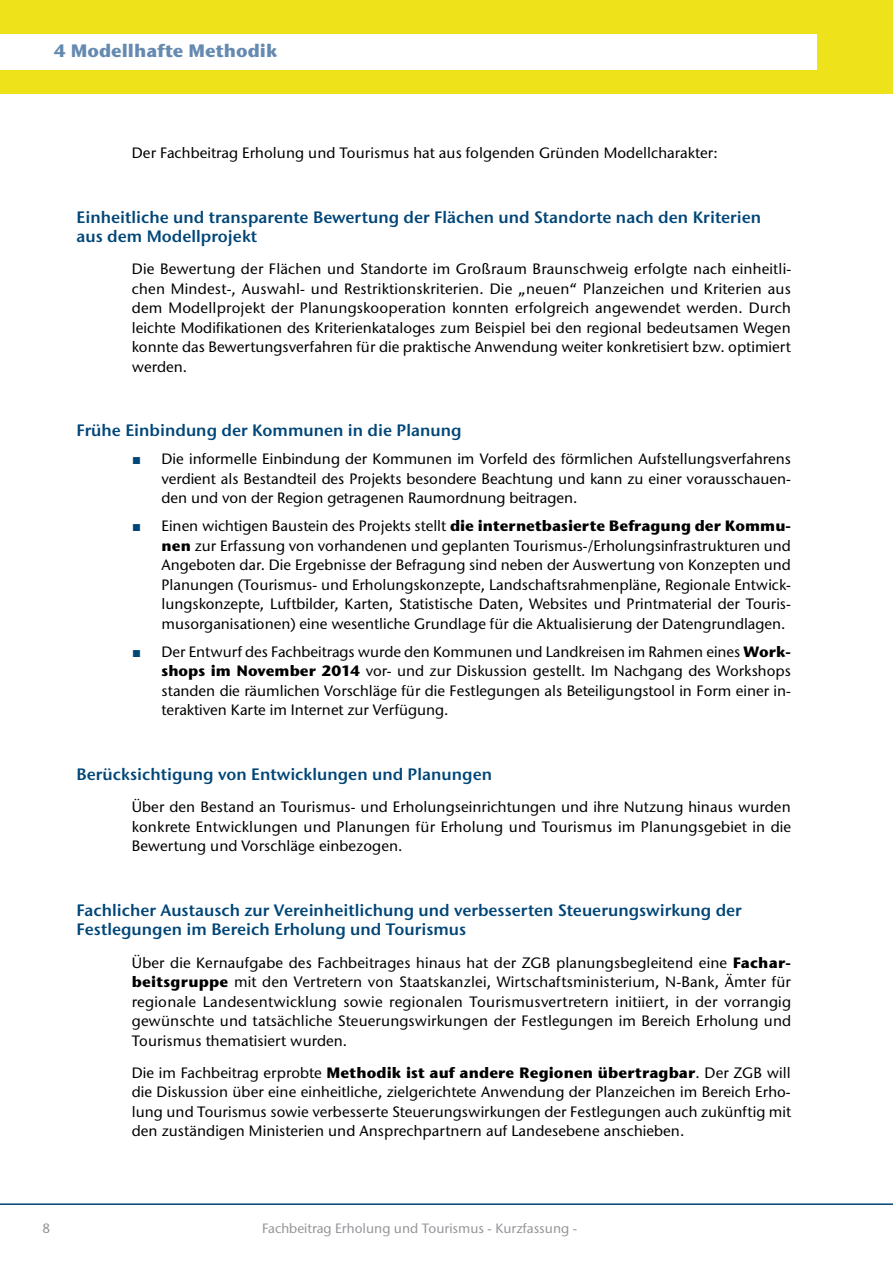
<style>
.page{position:relative;width:893px;height:1263px;background:#fff}
.page>*{position:absolute;margin:0;border:0;box-sizing:border-box;transform-origin:0 0}
.t1{font:700 18px "Stone Sans ITC Std";color:#658ab1}
.t2{font:600 16.5px/19.5px "Stone Sans ITC Std";color:#004678}
.t3{font:500 15px/19.5px "Stone Sans ITC Std";letter-spacing:.005em;color:#000;text-align:justify}
.t4{font:500 13.5px "Stone Sans ITC Std";color:#939598}
.s1{font-family:"Arial Narrow";font-weight:400;color:#004678}
.s2{font-weight:700}
</style>
<div class="page">
<hr style="left:0;top:1203px;width:893px;height:2px;background:#004678">
<div style="left:0;top:0;width:893px;height:94px;background:#eee21b"></div>
<div style="left:0;top:35px;width:816px;height:35px;background:#fff"></div>
<p class="t1" style="left:54px;top:39px;width:225px">4 Modellhafte Methodik</p>
<p class="t3" style="left:132px;top:143px;width:587px">Der Fachbeitrag Erholung und Tourismus hat aus folgenden Gründen Modellcharakter:</p>
<p class="t2" style="left:77px;top:207px;width:686px">Einheitliche und transparente Bewertung der Flächen und Standorte nach den Kriterien aus dem Modellprojekt</p>
<p class="t3" style="left:132px;top:259px;width:661px">Die Bewertung der Flächen und Standorte im Großraum Braunschweig erfolgte nach einheitli&shy;chen Mindest-, Auswahl- und Restriktionskriterien. Die „neuen“ Planzeichen und Kriterien aus dem Modellprojekt der Planungskooperation konnten erfolgreich angewendet werden. Durch leichte Modifikationen des Kriterienkataloges zum Beispiel bei den regional bedeutsamen Wegen konnte das Bewertungsverfahren für die praktische Anwendung weiter konkretisiert bzw. optimiert werden.</p>
<p class="t2" style="left:77px;top:421px;width:386px">Frühe Einbindung der Kommunen in die Planung</p>
<p class="t3" style="left:162px;top:449px;width:631px;text-indent:-28px"><span class="s1">■</span> Die informelle Einbindung der Kommunen im Vorfeld des förmlichen Aufstellungsverfahrens verdient als Bestandteil des Projekts besondere Beachtung und kann zu einer vorausschauen&shy;den und von der Region getragenen Raumordnung beitragen.</p>
<p class="t3" style="left:162px;top:516px;width:631px;text-indent:-28px"><span class="s1">■</span> Einen wichtigen Baustein des Projekts stellt <span class="s2">die internetbasierte Befragung der Kommu&shy;nen</span> zur Erfassung von vorhandenen und geplanten Tourismus-/Erholungsinfrastrukturen und Angeboten dar. Die Ergebnisse der Befragung sind neben der Auswertung von Konzepten und Planungen (Tourismus- und Erholungskonzepte, Landschaftsrahmenpläne, Regionale Entwick&shy;lungskonzepte, Luftbilder, Karten, Statistische Daten, Websites und Printmaterial der Touris&shy;musorganisationen) eine wesentliche Grundlage für die Aktualisierung der Datengrundlagen.</p>
<p class="t3" style="left:162px;top:642px;width:631px;text-indent:-28px"><span class="s1">■</span> Der Entwurf des Fachbeitrags wurde den Kommunen und Landkreisen im Rahmen eines <span class="s2">Work&shy;shops im November 2014</span> vor- und zur Diskussion gestellt. Im Nachgang des Workshops standen die räumlichen Vorschläge für die Festlegungen als Beteiligungstool in Form einer in&shy;teraktiven Karte im Internet zur Verfügung.</p>
<p class="t2" style="left:77px;top:764px;width:417px">Berücksichtigung von Entwicklungen und Planungen</p>
<p class="t3" style="left:132px;top:797px;width:661px">Über den Bestand an Tourismus- und Erholungseinrichtungen und ihre Nutzung hinaus wurden konkrete Entwicklungen und Planungen für Erholung und Tourismus im Planungsgebiet in die Bewertung und Vorschläge einbezogen.</p>
<p class="t2" style="left:77px;top:900px;width:667px">Fachlicher Austausch zur Vereinheitlichung und verbesserten Steuerungswirkung der<br>Festlegungen im Bereich Erholung und Tourismus</p>
<p class="t3" style="left:132px;top:952px;width:661px">Über die Kernaufgabe des Fachbeitrages hinaus hat der ZGB planungsbegleitend eine <span class="s2">Fachar&shy;beitsgruppe</span> mit den Vertretern von Staatskanzlei, Wirtschaftsministerium, N-Bank, Ämter für regionale Landesentwicklung sowie regionalen Tourismusvertretern initiiert, in der vorrangig gewünschte und tatsächliche Steuerungswirkungen der Festlegungen im Bereich Erholung und Tourismus thematisiert wurden.</p>
<p class="t3" style="left:132px;top:1063px;width:661px">Die im Fachbeitrag erprobte <span class="s2">Methodik ist auf andere Regionen übertragbar</span>. Der ZGB will die Diskussion über eine einheitliche, zielgerichtete Anwendung der Planzeichen im Bereich Erho&shy;lung und Tourismus sowie verbesserte Steuerungswirkungen der Festlegungen auch zukünftig mit den zuständigen Ministerien und Ansprechpartnern auf Landesebene anschieben.</p>
<p class="t4" style="left:43px;top:1220px;width:9px">8</p>
<p class="t4" style="left:262px;top:1220px;width:316px">Fachbeitrag Erholung und Tourismus - Kurzfassung -</p>
</div>
